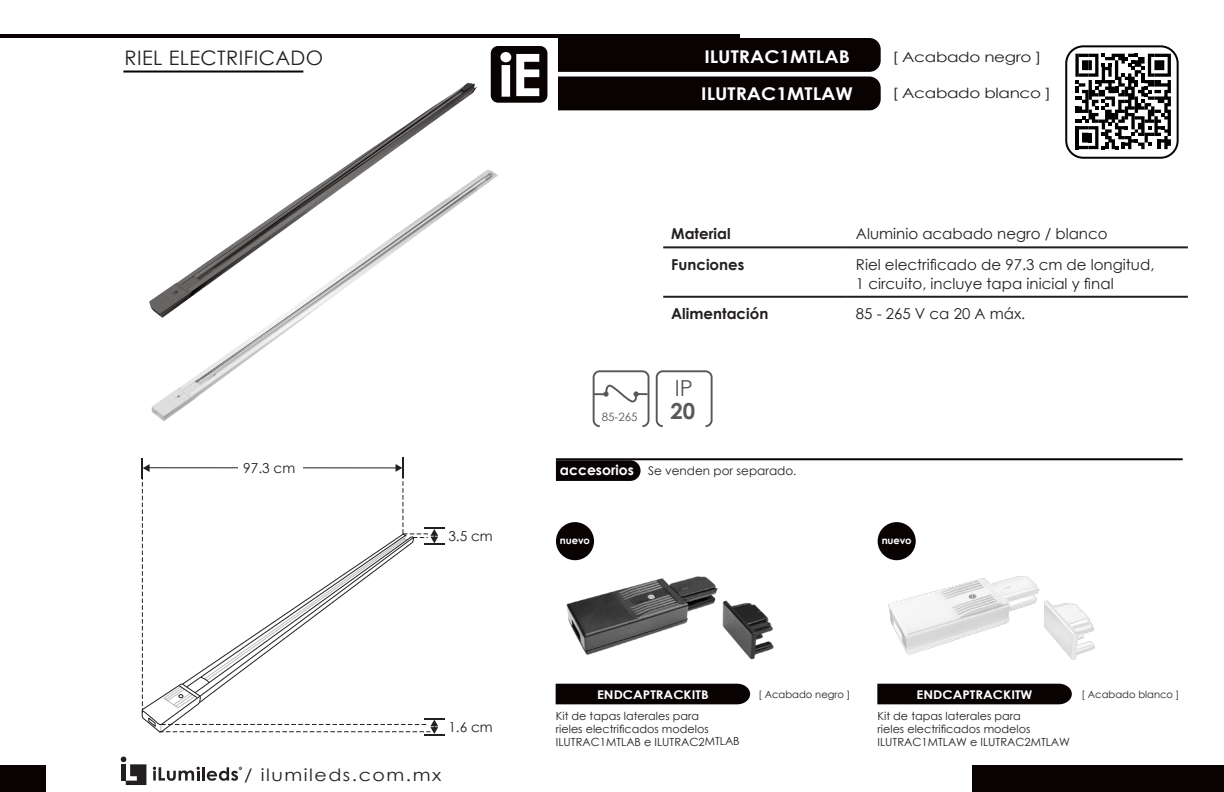
<style>
.page{position:relative;width:1224px;height:792px;background:#fff}
.page>*{position:absolute;margin:0;border:0;box-sizing:border-box;transform-origin:0 0}
.t1{font:22px "Century Gothic";color:#57585a}
.t2{font:700 22px "Century Gothic";color:#57585a}
.t3{font:20px "Century Gothic";letter-spacing:.02em;color:#231f20}
.t4{font:700 17.6px "Century Gothic";color:#fff;scale:1.1 1}
.t5{font:17px "Century Gothic";letter-spacing:.08em;color:#231f20;scale:1.12 1}
.t6{font:15px "Century Gothic";color:#231f20}
.t7{font:700 15px "Century Gothic";color:#231f20}
.t8{font:14px "Century Gothic";letter-spacing:-.02em;color:#231f20;scale:1.2 1}
.t9{font:13.8px "Century Gothic";color:#231f20}
.tables_CONTENT{font:12px "Century Gothic";color:#231f20}
.t10{font:700 12px "Century Gothic";color:#fff;scale:1.1 1}
.t11{font:11.6px "Century Gothic";color:#57585a}
.t12{font:11.2px/12.8px "Century Gothic";color:#231f20}
.t13{font:10px "Century Gothic";color:#231f20}
.t14{font:700 10px "Century Gothic";letter-spacing:-.01em;color:#fff}
.s1{font-weight:700;font-size:14px;color:#fff}
</style>
<div class="page">
<div style="left:1065px;top:45px;width:114px;height:114px;border:2px solid #080302;border-radius:17px"></div>
<hr style="left:0;top:34px;width:739px;height:4px;background:#080302">
<hr style="left:123px;top:71px;width:180px;height:2px;background:#080302">
<div style="left:0;top:765px;width:45px;height:27px;background:#080302"></div>
<div style="left:972px;top:765px;width:252px;height:27px;background:#080302"></div>
<hr style="left:202px;top:767px;width:3px;height:14px;background:#231f20">
<svg style="left:207px;top:767px;width:35px;height:14px"></svg>
<svg style="left:153px;top:767px;width:47px;height:14px"></svg>
<svg style="left:121px;top:757px;width:25px;height:28px"></svg>
<div style="left:121px;top:764px;width:5px;height:17px;background:#231f20"></div>
<img style="left:151px;top:169px;width:348px;height:252px">
<svg style="left:1075px;top:54px;width:96px;height:95px"></svg>
<div style="left:656px;top:370px;width:57px;height:57px;border:2px solid #57585a;border-radius:6px"></div>
<div style="left:593px;top:370px;width:56px;height:57px;border:2px solid #57585a;border-radius:6px"></div>
<svg style="left:592px;top:384px;width:57px;height:19px"></svg>
<img style="left:149px;top:82px;width:336px;height:243px">
<hr style="left:141px;top:458px;width:2px;height:20px;background:#231f20">
<hr style="left:402px;top:458px;width:2px;height:20px;background:#231f20">
<svg style="left:142px;top:464px;width:302px;height:271px"></svg>
<hr style="left:663px;top:246px;width:185px;height:2px;background:#231f20">
<hr style="left:848px;top:246px;width:340px;height:2px;background:#231f20">
<hr style="left:663px;top:296px;width:185px;height:2px;background:#231f20">
<hr style="left:848px;top:296px;width:340px;height:2px;background:#231f20">
<div style="left:491px;top:46px;width:56px;height:57px;background:#080302;border-radius:7px"></div>
<svg style="left:500px;top:52px;width:39px;height:45px"></svg>
<svg style="left:558px;top:38px;width:323px;height:72px;background:#191413"></svg>
<svg style="left:556px;top:460px;width:85px;height:21px;background:#120d0c"></svg>
<hr style="left:556px;top:458px;width:627px;height:2px;background:#080302">
<div style="left:556px;top:684px;width:194px;height:20px;background:#080302"></div>
<div style="left:877px;top:684px;width:195px;height:20px;background:#080302"></div>
<div style="left:556px;top:522px;width:38px;height:38px;background:#080302;border-radius:50%"></div>
<div style="left:878px;top:522px;width:38px;height:38px;background:#080302;border-radius:50%"></div>
<img style="left:562px;top:555px;width:212px;height:105px">
<img style="left:883px;top:555px;width:212px;height:105px">
<p class="t3" style="left:125px;top:44px;width:200px">RIEL ELECTRIFICADO</p>
<p class="t4" style="left:704px;top:43px;width:134px">ILUTRAC1MTLAB</p>
<p class="t8" style="left:892px;top:47px;width:126px">[ Acabado negro ]</p>
<p class="t4" style="left:701px;top:80px;width:139px">ILUTRAC1MTLAW</p>
<p class="t8" style="left:892px;top:83px;width:134px">[ Acabado blanco ]</p>
<p class="t7" style="left:671px;top:223px;width:61px">Material</p>
<p class="t6" style="left:856px;top:223px;width:253px">Aluminio acabado negro / blanco</p>
<p class="t7" style="left:671px;top:253px;width:75px">Funciones</p>
<p class="t6" style="left:856px;top:254px;width:300px">Riel electrificado de 97.3 cm de longitud,</p>
<p class="t6" style="left:856px;top:273px;width:259px">1 circuito, incluye tapa inicial y final</p>
<p class="t7" style="left:671px;top:303px;width:99px">Alimentación</p>
<p class="t6" style="left:856px;top:303px;width:171px">85 - 265 V ca 20 A máx.</p>
<p class="t1" style="left:675px;top:373px;width:20px">IP</p>
<p class="t9" style="left:243px;top:460px;width:54px">97.3 cm</p>
<p class="t9" style="left:448px;top:527px;width:46px">3.5 cm</p>
<p class="t9" style="left:448px;top:718px;width:46px">1.6 cm</p>
<h3 class="t5" style="left:244px;top:763px;width:178px">/ ilumileds.com.mx</h3>
<p class="t11" style="left:602px;top:409px;width:37px">85-265</p>
<p class="t2" style="left:670px;top:395px;width:26px">20</p>
<p class="tables_CONTENT" style="left:560px;top:462px;width:238px"><span class="s1">accesorios</span> Se venden por separado.</p>
<p class="t14" style="left:560px;top:533px;width:31px">nuevo</p>
<p class="t14" style="left:882px;top:533px;width:31px">nuevo</p>
<p class="t10" style="left:597px;top:686px;width:103px">ENDCAPTRACKITB</p>
<p class="t12" style="left:556px;top:709px;width:185px">Kit de tapas laterales para<br>rieles electrificados modelos<br>ILUTRAC1MTLAB e ILUTRAC2MTLAB</p>
<p class="t10" style="left:917px;top:686px;width:107px">ENDCAPTRACKITW</p>
<p class="t13" style="left:758px;top:687px;width:93px">[ Acabado negro ]</p>
<p class="t13" style="left:1082px;top:687px;width:99px">[ Acabado blanco ]</p>
<p class="t12" style="left:878px;top:709px;width:194px">Kit de tapas laterales para<br>rieles electrificados modelos<br>ILUTRAC1MTLAW e ILUTRAC2MTLAW</p>
</div>
